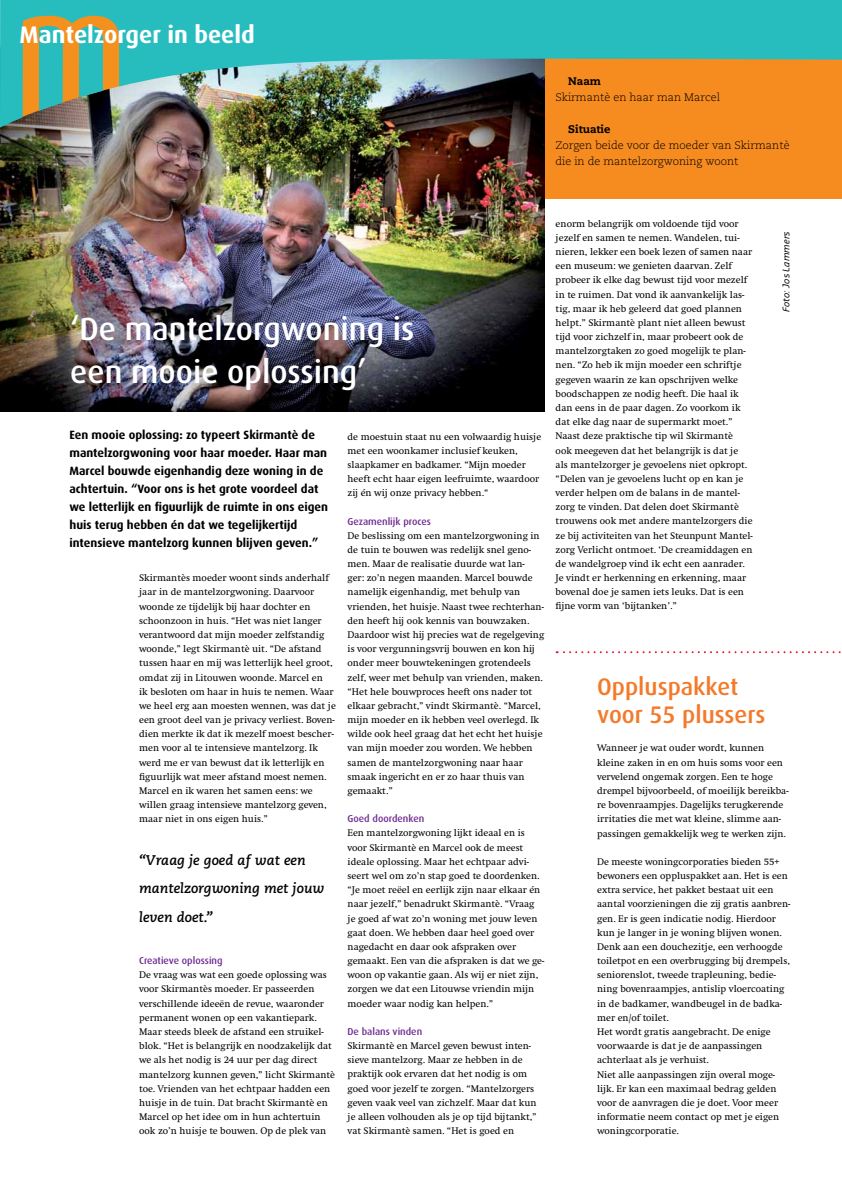
<style>
.page{position:relative;width:842px;height:1191px;background:#fff}
.page>*{position:absolute;margin:0;border:0;box-sizing:border-box;transform-origin:0 0}
.t1{font:500 32px/42.5px "Dax";color:#fff}
.t2{font:500 24px/28.3px "Dax";color:#f47929}
.t3{font:700 24px "Dax";color:#fff}
.t4{font:italic 700 14px/28.4px "Caecilia";color:#000}
.t5{font:700 12px/18px "Dax";color:#000}
.t6{font:300 11px/16px "Caecilia";color:#000}
.t7{font:800 11px "Caecilia";color:#000}
.t8{font:10px/14.2px "Swift";color:#000}
.t9{font:500 10px "Dax";color:#6f2c91}
.t10{font:italic 9px "Sansa";color:#000}
</style>
<div class="page">
<div style="left:544px;top:43px;width:298px;height:155px;background:#f68b1f"></div>
<img style="left:0;top:128px;width:544px;height:283px">
<img style="left:0;top:0;width:842px;height:128px">
<svg style="left:14px;top:6px;width:110px;height:114px;background:#7a9d74"></svg>
<svg style="left:557px;top:651px;width:284px;height:2px"></svg>
<h2 class="t3" style="left:19px;top:21px;width:237px">Mantelzorger in beeld</h2>
<p class="t7" style="left:568px;top:75px;width:34px">Naam</p>
<p class="t6" style="left:555px;top:90px;width:166px">Skirmantè en haar man Marcel</p>
<p class="t7" style="left:568px;top:123px;width:44px">Situatie</p>
<p class="t6" style="left:555px;top:138px;width:236px">Zorgen beide voor de moeder van Skirmantè die in de mantelzorgwoning woont</p>
<h1 class="t1" style="left:70px;top:308px;width:346px">‘De mantelzorgwoning is een mooie oplossing’</h1>
<p class="t5" style="left:69px;top:426px;width:260px">Een mooie oplossing: zo typeert Skirmantè de mantelzorgwoning voor haar moeder. Haar man Marcel bouwde eigenhandig deze woning in de achtertuin. “Voor ons is het grote voordeel dat we letterlijk en figuurlijk de ruimte in ons eigen huis terug hebben én dat we tegelijkertijd intensieve mantelzorg kunnen blijven geven.”</p>
<p class="t8" style="left:139px;top:571px;width:198px">Skirmantès moeder woont sinds anderhalf jaar in de mantelzorgwoning. Daarvoor woonde ze tijdelijk bij haar dochter en schoonzoon in huis. “Het was niet langer verantwoord dat mijn moeder zelfstandig woonde,” legt Skirmantè uit. “De afstand tussen haar en mij was letterlijk heel groot, omdat zij in Litouwen woonde. Marcel en<br>ik besloten om haar in huis te nemen. Waar we heel erg aan moesten wennen, was dat je een groot deel van je privacy verliest. Boven&shy;dien merkte ik dat ik mezelf moest bescher&shy;men voor al te intensieve mantelzorg. Ik werd me er van bewust dat ik letterlijk en figuurlijk wat meer afstand moest nemen.<br>Marcel en ik waren het samen eens: we willen graag intensieve mantelzorg geven, maar niet in ons eigen huis.”</p>
<h3 class="t4" style="left:139px;top:846px;width:187px">“Vraag je goed af wat een mantelzorgwoning met jouw leven doet.”</h3>
<p class="t9" style="left:139px;top:955px;width:85px">Creatieve oplossing</p>
<p class="t8" style="left:139px;top:968px;width:197px">De vraag was wat een goede oplossing was voor Skirmantès moeder. Er passeerden verschillende ideeën de revue, waaronder permanent wonen op een vakantiepark.<br>Maar steeds bleek de afstand een struikel&shy;blok. “Het is belangrijk en noodzakelijk dat we als het nodig is 24 uur per dag direct mantelzorg kunnen geven,” licht Skirmantè toe. Vrienden van het echtpaar hadden een huisje in de tuin. Dat bracht Skirmantè en Marcel op het idee om in hun achtertuin ook zo’n huisje te bouwen. Op de plek van</p>
<p class="t8" style="left:348px;top:429px;width:195px">de moestuin staat nu een volwaardig huisje met een woonkamer inclusief keuken, slaapkamer en badkamer. “Mijn moeder heeft echt haar eigen leefruimte, waardoor zij én wij onze privacy hebben.“</p>
<p class="t9" style="left:348px;top:515px;width:85px">Gezamenlijk proces</p>
<p class="t8" style="left:348px;top:528px;width:198px">De beslissing om een mantelzorgwoning in de tuin te bouwen was redelijk snel geno&shy;men. Maar de realisatie duurde wat lan-<br>ger: zo’n negen maanden. Marcel bouwde namelijk eigenhandig, met behulp van vrienden, het huisje. Naast twee rechterhan&shy;den heeft hij ook kennis van bouwzaken.<br>Daardoor wist hij precies wat de regelgeving is voor vergunningsvrij bouwen en kon hij onder meer bouwtekeningen grotendeels zelf, weer met behulp van vrienden, maken. “Het hele bouwproces heeft ons nader tot elkaar gebracht,” vindt Skirmantè. “Marcel, mijn moeder en ik hebben veel overlegd. Ik wilde ook heel graag dat het echt het huisje van mijn moeder zou worden. We hebben samen de mantelzorgwoning naar haar smaak ingericht en er zo haar thuis van gemaakt.”</p>
<p class="t9" style="left:348px;top:813px;width:78px">Goed doordenken</p>
<p class="t8" style="left:348px;top:826px;width:198px">Een mantelzorgwoning lijkt ideaal en is voor Skirmantè en Marcel ook de meest ideale oplossing. Maar het echtpaar advi&shy;seert wel om zo’n stap goed te doordenken. “Je moet reëel en eerlijk zijn naar elkaar én naar jezelf,” benadrukt Skirmantè. “Vraag je goed af wat zo’n woning met jouw leven gaat doen. We hebben daar heel goed over nagedacht en daar ook afspraken over gemaakt. Een van die afspraken is dat we ge&shy;woon op vakantie gaan. Als wij er niet zijn, zorgen we dat een Litouwse vriendin mijn moeder waar nodig kan helpen.”</p>
<p class="t9" style="left:348px;top:1025px;width:76px">De balans vinden</p>
<p class="t8" style="left:348px;top:1039px;width:191px">Skirmantè en Marcel geven bewust inten&shy;sieve mantelzorg. Maar ze hebben in de praktijk ook ervaren dat het nodig is om goed voor jezelf te zorgen. “Mantelzorgers geven vaak veel van zichzelf. Maar dat kun je alleen volhouden als je op tijd bijtankt,” vat Skirmantè samen. “Het is goed en</p>
<p class="t8" style="left:556px;top:216px;width:199px">enorm belangrijk om voldoende tijd voor jezelf en samen te nemen. Wandelen, tui&shy;nieren, lekker een boek lezen of samen naar een museum: we genieten daarvan. Zelf probeer ik elke dag bewust tijd voor mezelf in te ruimen. Dat vond ik aanvankelijk las&shy;tig, maar ik heb geleerd dat goed plannen helpt.” Skirmantè plant niet alleen bewust tijd voor zichzelf in, maar probeert ook de mantelzorgtaken zo goed mogelijk te plan&shy;nen. “Zo heb ik mijn moeder een schriftje gegeven waarin ze kan opschrijven welke boodschappen ze nodig heeft. Die haal ik dan eens in de paar dagen. Zo voorkom ik dat elke dag naar de supermarkt moet.” Naast deze praktische tip wil Skirmantè<br>ook meegeven dat het belangrijk is dat je als mantelzorger je gevoelens niet opkropt. “Delen van je gevoelens lucht op en kan je verder helpen om de balans in de mantel&shy;zorg te vinden. Dat delen doet Skirmantè trouwens ook met andere mantelzorgers die ze bij activiteiten van het Steunpunt Mantel&shy;zorg Verlicht ontmoet. ‘De creamiddagen en de wandelgroep vind ik echt een aanrader.<br>Je vindt er herkenning en erkenning, maar bovenal doe je samen iets leuks. Dat is een fijne vorm van ‘bijtanken’.”</p>
<p class="t10" style="left:780px;top:312px;width:82px;rotate:-90deg">Foto: Jos Lammers</p>
<h2 class="t2" style="left:597px;top:672px;width:170px">Oppluspakket voor 55 plussers</h2>
<p class="t8" style="left:597px;top:741px;width:193px">Wanneer je wat ouder wordt, kunnen kleine zaken in en om huis soms voor een vervelend ongemak zorgen. Een te hoge drempel bijvoorbeeld, of moeilijk bereikba&shy;re bovenraampjes. Dagelijks terugkerende irritaties die met wat kleine, slimme aan&shy;passingen gemakkelijk weg te werken zijn.</p>
<p class="t8" style="left:597px;top:854px;width:195px">De meeste woningcorporaties bieden 55+ bewoners een oppluspakket aan. Het is een extra service, het pakket bestaat uit een aantal voorzieningen die zij gratis aanbren&shy;gen. Er is geen indicatie nodig. Hierdoor kun je langer in je woning blijven wonen.<br>Denk aan een douchezitje, een verhoogde toiletpot en een overbrugging bij drempels, seniorenslot, tweede trapleuning, bedie&shy;ning bovenraampjes, antislip vloercoating in de badkamer, wandbeugel in de badka&shy;mer en/of toilet.<br>Het wordt gratis aangebracht. De enige voorwaarde is dat je de aanpassingen achterlaat als je verhuist.<br>Niet alle aanpassingen zijn overal moge&shy;lijk. Er kan een maximaal bedrag gelden voor de aanvragen die je doet. Voor meer informatie neem contact op met je eigen woningcorporatie.</p>
</div>
